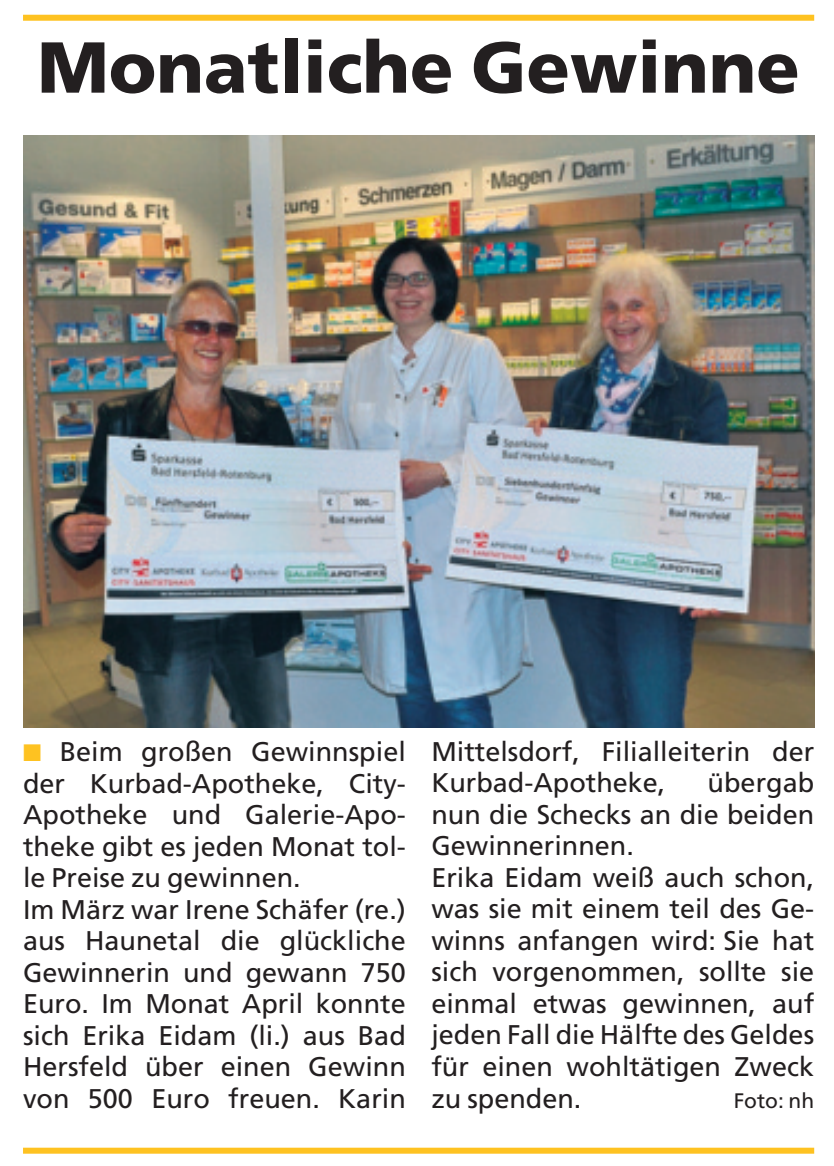
<style>
.page{position:relative;width:834px;height:1166px;background:#fff}
.page>*{position:absolute;margin:0;border:0;box-sizing:border-box;transform-origin:0 0}
.t1{font:900 72px "Frutiger";color:#231f20}
.t2{font:27px/31.5px "Frutiger";color:#231f20}
.t3{font:21px "Frutiger";color:#231f20}
.s1{color:#fec221}
</style>
<div class="page">
<div style="left:23px;top:15px;width:791px;height:6px;background:#fec221"></div>
<div style="left:23px;top:1147px;width:791px;height:6px;background:#fec221"></div>
<img style="left:23px;top:136px;width:791px;height:591px">
<h1 class="t1" style="left:37px;top:39px;width:764px">Monatliche Gewinne</h1>
<p class="t2" style="left:23px;top:738px;width:384px"><span class="s1">■</span> Beim großen Gewinnspiel der Kurbad-Apotheke, City-<br>Apotheke und Galerie-Apo&shy;theke gibt es jeden Monat tol&shy;le Preise zu gewinnen.<br>Im März war Irene Schäfer (re.) aus Haunetal die glückliche<br>Gewinnerin und gewann 750<br>Euro. Im Monat April konnte sich Erika Eidam (li.) aus Bad<br>Hersfeld über einen Gewinn von 500 Euro freuen. Karin</p>
<p class="t2" style="left:431px;top:738px;width:384px">Mittelsdorf, Filialleiterin der<br>Kurbad-Apotheke,</p>
<p class="t2" style="left:431px;top:769px;width:384px;text-indent:276px">übergab nun die Schecks an die beiden<br>Gewinnerinnen.<br>Erika Eidam weiß auch schon, was sie mit einem teil des Ge&shy;winns anfangen wird: Sie hat sich vorgenommen, sollte sie einmal etwas gewinnen, auf jeden Fall die Hälfte des Geldes für einen wohltätigen Zweck zu spenden.</p>
<p class="t3" style="left:733px;top:1091px;width:82px">Foto: nh</p>
</div>
